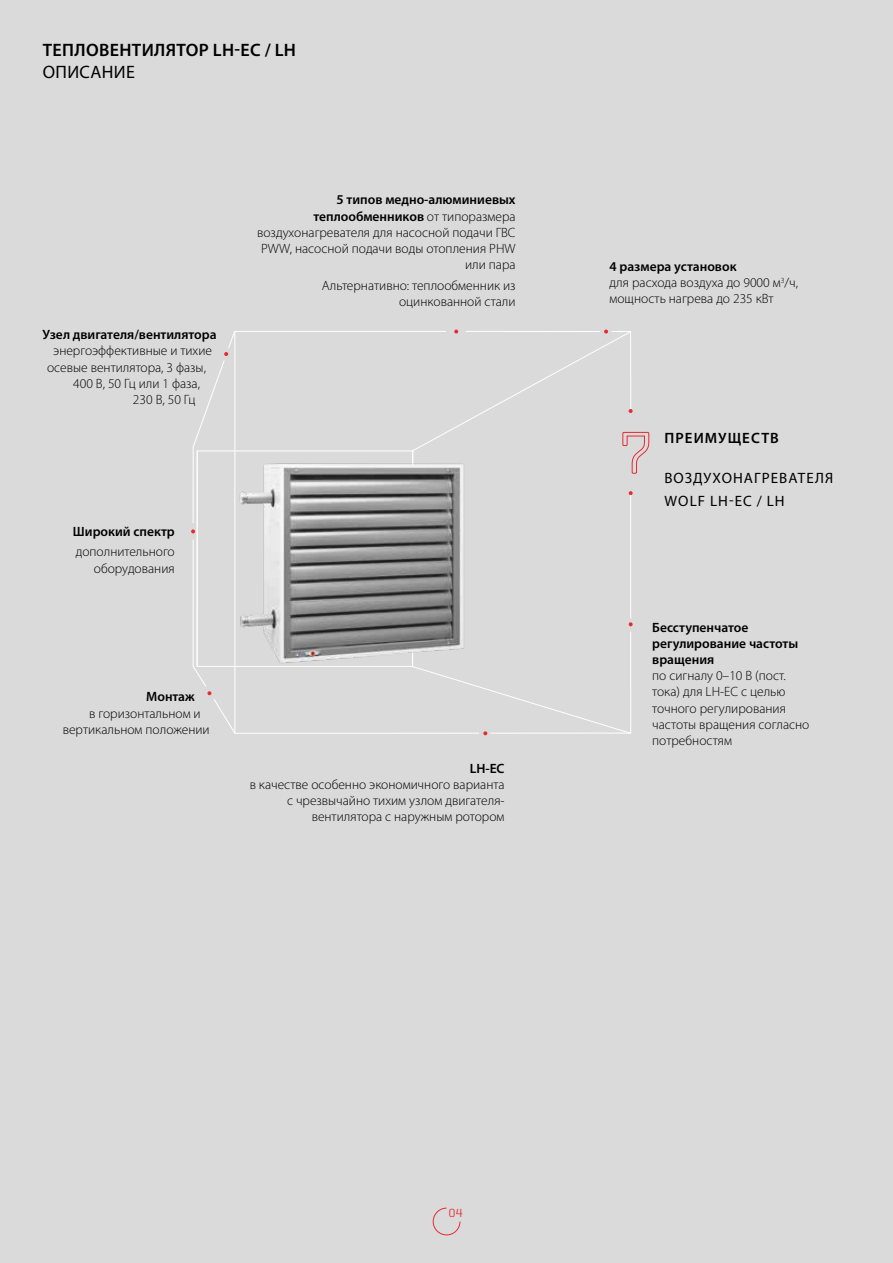
<style>
.page{position:relative;width:893px;height:1263px;background:#dadada}
.page>*{position:absolute;margin:0;border:0;box-sizing:border-box;transform-origin:0 0}
.t1{font:600 18px "Myriad Pro";letter-spacing:.02em;color:#000}
.t2{font:18px "Myriad Pro";letter-spacing:.02em;color:#000}
.t3{font:15px/22.2px "Myriad Pro";letter-spacing:.07em;color:#000}
.t4{font:600 15px "Myriad Pro";letter-spacing:.07em;color:#000}
.t5{font:300 13.5px/16.2px "Myriad Pro";color:#000;text-align:right}
.t6{font:600 13.5px/16.2px "Myriad Pro";color:#000}
.t7{font:300 12px "Center";color:#e62a32}
.s1{font-weight:600}
</style>
<div class="page">
<svg style="left:432px;top:1207px;width:29px;height:29px"></svg>
<svg style="left:191px;top:529px;width:4px;height:4px"></svg>
<svg style="left:193px;top:331px;width:254px;height:137px"></svg>
<hr style="left:630px;top:331px;width:1px;height:79px;background:#fff">
<svg style="left:629px;top:409px;width:4px;height:4px"></svg>
<hr style="left:197px;top:451px;width:1px;height:215px;background:#fff">
<hr style="left:234px;top:332px;width:1px;height:401px;background:#fff">
<hr style="left:193px;top:468px;width:1px;height:55px;background:#fff">
<svg style="left:193px;top:539px;width:440px;height:196px"></svg>
<hr style="left:630px;top:493px;width:1px;height:125px;background:#fff">
<svg style="left:622px;top:432px;width:27px;height:42px"></svg>
<img style="left:211px;top:442px;width:274px;height:238px">
<svg style="left:629px;top:491px;width:4px;height:4px"></svg>
<svg style="left:466px;top:330px;width:164px;height:4px"></svg>
<h1 class="t1" style="left:43px;top:39px;width:255px">ТЕПЛОВЕНТИЛЯТОР LH-EC / LH</h1>
<h1 class="t2" style="left:43px;top:60px;width:94px">ОПИСАНИЕ</h1>
<p class="t6" style="left:43px;top:326px;width:176px">Узел двигателя/вентилятора</p>
<p class="t5" style="left:53px;top:343px;width:160px">энергоэффективные и тихие</p>
<p class="t5" style="left:47px;top:359px;width:160px">осевые вентилятора, 3 фазы,</p>
<p class="t5" style="left:73px;top:375px;width:128px">400 В, 50 Гц или 1 фаза,</p>
<p class="t5" style="left:133px;top:392px;width:64px">230 В, 50 Гц</p>
<p class="t5" style="left:257px;top:192px;width:260px"><span class="s1">5 типов медно-алюминиевых теплообменников</span> от типоразмера воздухонагревателя для насосной подачи ГВС<br>PWW, насосной подачи воды отопления PHW или пара</p>
<p class="t5" style="left:322px;top:277px;width:195px">Альтернативно: теплообменник из оцинкованной стали</p>
<p class="t6" style="left:73px;top:523px;width:103px">Широкий спектр</p>
<p class="t5" style="left:76px;top:544px;width:101px">дополнительного оборудования</p>
<p class="t6" style="left:146px;top:688px;width:50px">Монтаж</p>
<p class="t5" style="left:63px;top:705px;width:148px;text-align:left;text-indent:26px">в горизонтальном и вертикальном положении</p>
<p class="t6" style="left:470px;top:759px;width:36px">LH-EC</p>
<p class="t5" style="left:250px;top:776px;width:256px">в качестве особенно экономичного варианта с чрезвычайно тихим узлом двигателя&shy;вентилятора с наружным ротором</p>
<p class="t5" style="left:609px;top:258px;width:190px;text-align:left"><span class="s1">4 размера установок<br></span>для расхода воздуха до 9000 м<sup>3</sup>/ч, мощность нагрева до 235 кВт</p>
<p class="t4" style="left:665px;top:429px;width:116px">ПРЕИМУЩЕСТВ</p>
<p class="t3" style="left:665px;top:467px;width:170px">ВОЗДУХОНАГРЕВАТЕЛЯ<br>WOLF LH-EC / LH</p>
<p class="t6" style="left:652px;top:619px;width:147px">Бесступенчатое регулирование частоты вращения</p>
<p class="t5" style="left:652px;top:668px;width:159px;text-align:left">по сигналу 0–10 В (пост. тока) для LH-EC с целью точного регулирования частоты вращения согласно потребностям</p>
<p class="t7" style="left:449px;top:1206px;width:16px">04</p>
</div>
